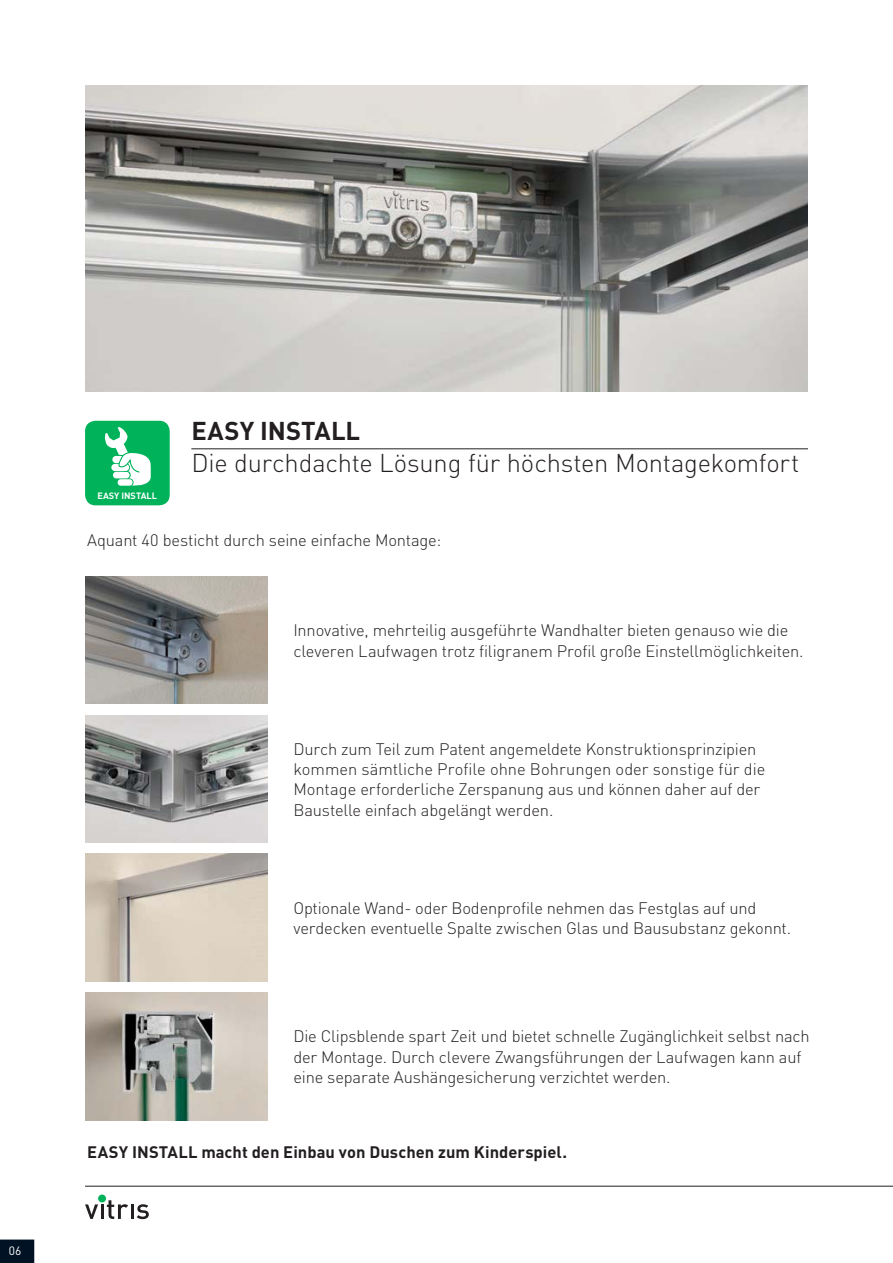
<style>
.page{position:relative;width:893px;height:1263px;background:#fff}
.page>*{position:absolute;margin:0;border:0;box-sizing:border-box;transform-origin:0 0}
.t1{font:300 25.5px "DIN Pro";letter-spacing:-.01em;color:#231f20}
.t2{font:700 25.5px "DIN Pro";letter-spacing:.005em;color:#231f20}
.t3{font:300 16.5px/20.2px "DIN Pro";letter-spacing:-.01em;color:#231f20}
.t4{font:700 16.5px "DIN Pro";color:#231f20}
.t5{font:12px "DIN Pro";color:#fff}
.t6{font:700 9.15px "DIN";color:#fff}
</style>
<div class="page">
<svg style="left:85px;top:1200px;width:43px;height:19px"></svg>
<hr style="left:130px;top:1204px;width:3px;height:15px;background:#231f20">
<svg style="left:137px;top:1204px;width:12px;height:15px"></svg>
<div style="left:98px;top:1195px;width:8px;height:7px;background:#00b259;border-radius:50%"></div>
<svg style="left:0;top:1240px;width:34px;height:23px"></svg>
<hr style="left:85px;top:1186px;width:807px;height:1px;background:#231f20">
<hr style="left:191px;top:449px;width:617px;height:1px;background:#231f20">
<div style="left:85px;top:421px;width:85px;height:84px;background:#00b259;border-radius:11px"></div>
<svg style="left:105px;top:427px;width:46px;height:59px"></svg>
<img style="left:85px;top:85px;width:723px;height:306px">
<img style="left:85px;top:576px;width:183px;height:128px">
<img style="left:85px;top:715px;width:183px;height:128px">
<img style="left:85px;top:854px;width:182px;height:127px">
<img style="left:85px;top:993px;width:183px;height:127px">
<p class="t5" style="left:9px;top:1244px;width:14px">06</p>
<p class="t6" style="left:98px;top:493px;width:61px">EASY INSTALL</p>
<h1 class="t2" style="left:191px;top:422px;width:170px">EASY INSTALL</h1>
<h1 class="t1" style="left:191px;top:454px;width:609px">Die durchdachte Lösung für höchsten Montagekomfort</h1>
<p class="t3" style="left:87px;top:532px;width:355px">Aquant 40 besticht durch seine einfache Montage:</p>
<p class="t3" style="left:293px;top:622px;width:511px">Innovative, mehrteilig ausgeführte Wandhalter bieten genauso wie die cleveren Laufwagen trotz filigranem Profil große Einstellmöglichkeiten.</p>
<p class="t3" style="left:293px;top:741px;width:473px">Durch zum Teil zum Patent angemeldete Konstruktionsprinzipien kommen sämtliche Profile ohne Bohrungen oder sonstige für die Montage erforderliche Zerspanung aus und können daher auf der Baustelle einfach abgelängt werden.</p>
<p class="t3" style="left:293px;top:900px;width:499px">Optionale Wand- oder Bodenprofile nehmen das Festglas auf und verdecken eventuelle Spalte zwischen Glas und Bausubstanz gekonnt.</p>
<p class="t3" style="left:293px;top:1028px;width:518px">Die Clipsblende spart Zeit und bietet schnelle Zugänglichkeit selbst nach der Montage. Durch clevere Zwangsführungen der Laufwagen kann auf eine separate Aushängesicherung verzichtet werden.</p>
<p class="t4" style="left:87px;top:1146px;width:481px">EASY INSTALL macht den Einbau von Duschen zum Kinderspiel.</p>
</div>
